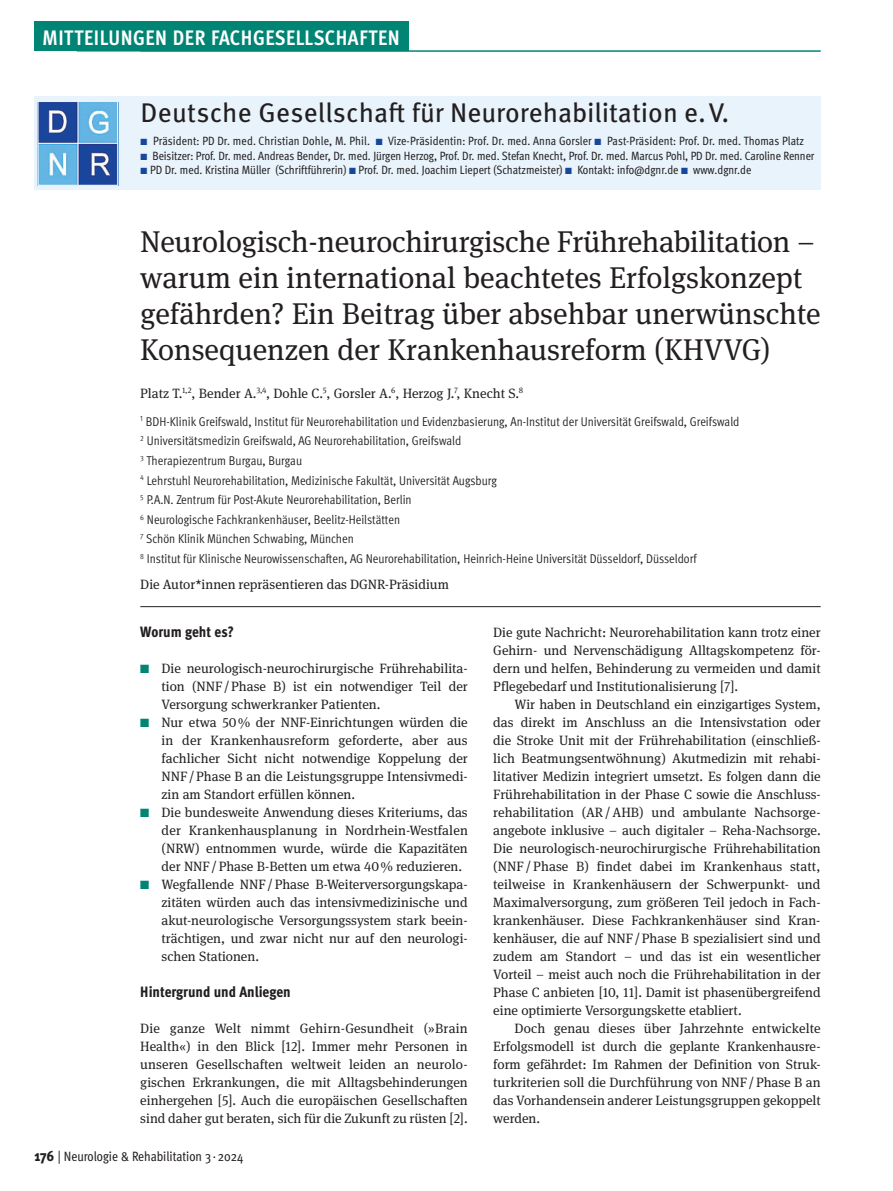
<style>
.page{position:relative;width:893px;height:1191px;background:#fff}
.page>*{position:absolute;margin:0;border:0;box-sizing:border-box;transform-origin:0 0}
.t1{font:30px/36.2px "Meta Serif Pro";color:#231f20}
.t2{font:27px "Meta Pro";color:#231f20}
.t3{font:700 condensed 21px "Meta Pro";letter-spacing:.02em;color:#fff}
.t4{font:800 condensed 15px "Meta Pro";color:#231f20}
.t5{font:13.5px/18px "Meta Serif Pro";color:#231f20;text-align:justify}
.t6{font:condensed 13.5px "Meta Pro";color:#231f20}
.t7{font:12.75px/19.6px "Meta Cond OT";color:#231f20}
.t8{font:condensed 12px "Meta Pro";color:#231f20}
.s1{color:#17479d}
.s2{font-weight:800;font-size:15px}
</style>
<div class="page">
<hr style="left:140px;top:606px;width:681px;height:1px;background:#231f20">
<hr style="left:77px;top:51px;width:744px;height:1px;background:#008575">
<div style="left:34px;top:97px;width:787px;height:93px;background:#e8f3fb"></div>
<div style="left:34px;top:21px;width:374px;height:30px;background:#008575"></div>
<img style="left:37px;top:102px;width:81px;height:84px">
<h3 class="t3" style="left:43px;top:21px;width:358px">MITTEILUNGEN DER FACHGESELLSCHAFTEN</h3>
<h2 class="t2" style="left:141px;top:92px;width:590px">Deutsche Gesellschaft für Neurorehabilitation e.V.</h2>
<p class="t8" style="left:141px;top:132px;width:665px"><span class="s1">■</span> Präsident: PD Dr. med. Christian Dohle, M. Phil. <span class="s1">■</span> Vize-Präsidentin: Prof. Dr. med. Anna Gorsler <span class="s1">■</span> Past-Präsident: Prof. Dr. med. Thomas Platz</p>
<p class="t8" style="left:141px;top:147px;width:675px"><span class="s1">■</span> Beisitzer: Prof. Dr. med. Andreas Bender, Dr. med. Jürgen Herzog, Prof. Dr. med. Stefan Knecht, Prof. Dr. med. Marcus Pohl, PD Dr. med. Caroline Renner</p>
<p class="t8" style="left:141px;top:161px;width:612px"><span class="s1">■</span> PD Dr. med. Kristina Müller (Schriftführerin) <span class="s1">■</span> Prof. Dr. med. Joachim Liepert (Schatzmeister) <span class="s1">■</span> Kontakt: info@dgnr.de <span class="s1">■</span> www.dgnr.de</p>
<h1 class="t1" style="left:140px;top:221px;width:682px">Neurologisch-neurochirurgische Frührehabilitation – warum ein international beachtetes Erfolgskonzept gefährden? Ein Beitrag über absehbar unerwünschte Konsequenzen der Krankenhausreform (KHVVG)</h1>
<p class="t5" style="left:140px;top:383px;width:384px">Platz T.<sup>1,2</sup>, Bender A.<sup>3,4</sup>, Dohle C.<sup>5</sup>, Gorsler A.<sup>6</sup>, Herzog J.<sup>7</sup>, Knecht S.<sup>8</sup></p>
<p class="t7" style="left:140px;top:411px;width:601px"><sup>1</sup> BDH-Klinik Greifswald, Institut für Neurorehabilitation und Evidenzbasierung, An-Institut der Universität Greifswald, Greifswald <sup>2</sup> Universitätsmedizin Greifswald, AG Neurorehabilitation, Greifswald<br><sup>3</sup> Therapiezentrum Burgau, Burgau<br><sup>4</sup> Lehrstuhl Neurorehabilitation, Medizinische Fakultät, Universität Augsburg<br><sup>5</sup> P.A.N. Zentrum für Post-Akute Neurorehabilitation, Berlin<br><sup>6</sup> Neurologische Fachkrankenhäuser, Beelitz-Heilstätten<br><sup>7</sup> Schön Klinik München Schwabing, München<br><sup>8</sup> Institut für Klinische Neurowissenschaften, AG Neurorehabilitation, Heinrich-Heine Universität Düsseldorf, Düsseldorf</p>
<p class="t5" style="left:140px;top:575px;width:310px">Die Autor*innen repräsentieren das DGNR-Präsidium</p>
<p class="t4" style="left:140px;top:620px;width:95px">Worum geht es?</p>
<p class="t5" style="left:162px;top:658px;width:308px;text-align:left">Die neurologisch-neurochirurgische Frührehabilita&shy;tion (NNF/Phase B) ist ein notwendiger Teil der Versorgung schwerkranker Patienten.<br>Nur etwa 50% der NNF-Einrichtungen würden die in der Krankenhausreform geforderte, aber aus fachlicher Sicht nicht notwendige Koppelung der NNF/Phase B an die Leistungsgruppe Intensivmedi&shy;zin am Standort erfüllen können.<br>Die bundesweite Anwendung dieses Kriteriums, das der Krankenhausplanung in Nordrhein-Westfalen (NRW) entnommen wurde, würde die Kapazitäten der NNF/Phase B-Betten um etwa 40% reduzieren.<br>Wegfallende NNF/Phase B-Weiterversorgungskapa&shy;zitäten würden auch das intensivmedizinische und akut-neurologische Versorgungssystem stark beein&shy;trächtigen, und zwar nicht nur auf den neurologi&shy;schen Stationen.</p>
<p class="t4" style="left:140px;top:980px;width:152px">Hintergrund und Anliegen</p>
<p class="t5" style="left:140px;top:1018px;width:329px">Die ganze Welt nimmt Gehirn-Gesundheit (»Brain Health«) in den Blick [12]. Immer mehr Personen in unseren Gesellschaften weltweit leiden an neurolo&shy;gischen Erkrankungen, die mit Alltagsbehinderungen einhergehen [5]. Auch die europäischen Gesellschaften sind daher gut beraten, sich für die Zukunft zu rüsten [2].</p>
<p class="t5" style="left:493px;top:622px;width:329px">Die gute Nachricht: Neurorehabilitation kann trotz einer Gehirn- und Nervenschädigung Alltagskompetenz för&shy;dern und helfen, Behinderung zu vermeiden und damit Pflegebedarf und Institutionalisierung [7].</p>
<p class="t5" style="left:493px;top:694px;width:329px;text-indent:21px">Wir haben in Deutschland ein einzigartiges System, das direkt im Anschluss an die Intensivstation oder die Stroke Unit mit der Frührehabilitation (einschließ&shy;lich Beatmungsentwöhnung) Akutmedizin mit rehabi&shy;litativer Medizin integriert umsetzt. Es folgen dann die Frührehabilitation in der Phase C sowie die Anschluss&shy;rehabilitation (AR/AHB) und ambulante Nachsorge&shy;angebote inklusive – auch digitaler – Reha-Nachsorge.<br>Die neurologisch-neurochirurgische Frührehabilitation (NNF /Phase B) findet dabei im Krankenhaus statt, teilweise in Krankenhäusern der Schwerpunkt- und Maximalversorgung, zum größeren Teil jedoch in Fach&shy;krankenhäuser. Diese Fachkrankenhäuser sind Kran&shy;kenhäuser, die auf NNF/Phase B spezialisiert sind und zudem am Standort – und das ist ein wesentlicher Vorteil – meist auch noch die Frührehabilitation in der Phase C anbieten [10, 11]. Damit ist phasenübergreifend eine optimierte Versorgungskette etabliert.</p>
<p class="t5" style="left:493px;top:1018px;width:329px;text-indent:21px">Doch genau dieses über Jahrzehnte entwickelte Erfolgsmodell ist durch die geplante Krankenhausre&shy;form gefährdet: Im Rahmen der Definition von Struk&shy;turkriterien soll die Durchführung von NNF/Phase B an das Vorhandensein anderer Leistungsgruppen gekoppelt werden.</p>
<p class="t6" style="left:34px;top:1146px;width:211px"><span class="s2">176</span> | Neurologie &amp; Rehabilitation 3 · 2024</p>
</div>
